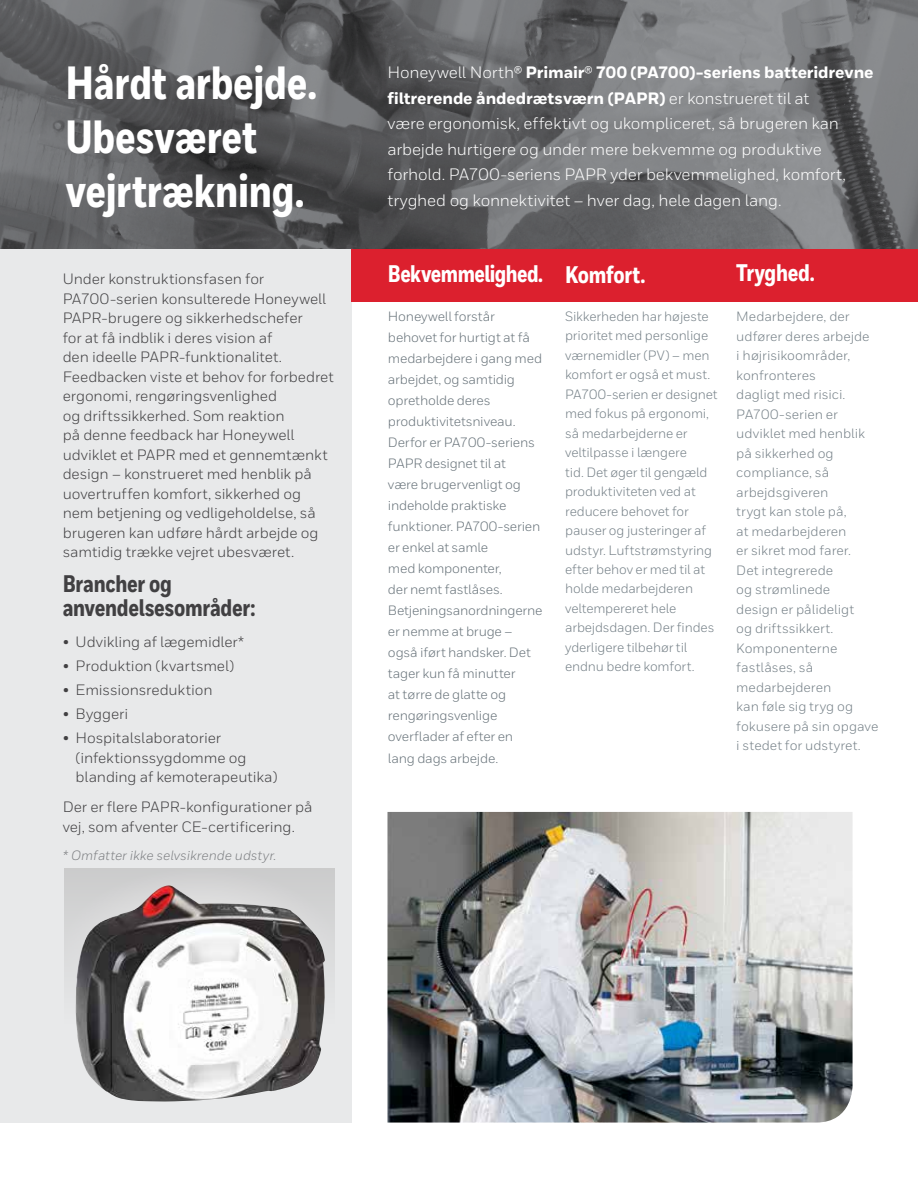
<style>
.page{position:relative;width:918px;height:1188px;background:#fff}
.page>*{position:absolute;margin:0;border:0;box-sizing:border-box;transform-origin:0 0}
.t1{font:800 46.5px/54px "Honeywell Cond";letter-spacing:-.005em;color:#fff}
.t2{font:800 24px "Honeywell Cond";letter-spacing:-.02em;color:#fff}
.t3{font:800 24px/24px "Honeywell Cond";letter-spacing:-.01em;color:#414042}
.t4{font:16.5px/25.5px "Honeywell Sans";letter-spacing:-.01em;color:#fff}
.t5{font:15px/19.5px "Honeywell Sans";letter-spacing:-.005em;color:#414042}
.t6{font:13.5px/19.5px "Honeywell Sans";letter-spacing:-.005em;color:#758087}
.t7{font:13.5px/21px "Honeywell Sans";letter-spacing:-.015em;color:#68737a}
.t8{font:italic 13.5px "Honeywell Sans";color:#7e8083}
.s1{font-weight:800}
</style>
<div class="page">
<div style="left:0;top:215px;width:352px;height:908px;background:#e6e7e8"></div>
<div style="left:65px;top:868px;width:270px;height:155px;background:linear-gradient(to bottom,#cbcccc,#e7e8e9)"></div>
<div style="left:352px;top:249px;width:566px;height:53px;background:#dc202e"></div>
<img style="left:0;top:0;width:918px;height:249px">
<img style="left:387px;top:812px;width:466px;height:311px">
<img style="left:75px;top:885px;width:250px;height:217px">
<h1 class="t1" style="left:65px;top:57px;width:253px">Hårdt arbejde.<br>Ubesværet vejrtrækning.</h1>
<p class="t4" style="left:387px;top:60px;width:488px">Honeywell North<sup>®</sup> <span class="s1">Primair</span><sup>®</sup> <span class="s1">700 (PA700)-seriens batteridrevne filtrerende åndedrætsværn (PAPR)</span> er konstrueret til at<br>være ergonomisk, effektivt og ukompliceret, så brugeren kan arbejde hurtigere og under mere bekvemme og produktive forhold. PA700-seriens PAPR yder bekvemmelighed, komfort, tryghed og konnektivitet – hver dag, hele dagen lang.</p>
<p class="t5" style="left:63px;top:269px;width:273px">Under konstruktionsfasen for PA700-serien konsulterede Honeywell PAPR-brugere og sikkerhedschefer<br>for at få indblik i deres vision af<br>den ideelle PAPR-funktionalitet.<br>Feedbacken viste et behov for forbedret ergonomi, rengøringsvenlighed<br>og driftssikkerhed. Som reaktion<br>på denne feedback har Honeywell udviklet et PAPR med et gennemtænkt design – konstrueret med henblik på uovertruffen komfort, sikkerhed og nem betjening og vedligeholdelse, så brugeren kan udføre hårdt arbejde og samtidig trække vejret ubesværet.</p>
<h2 class="t3" style="left:63px;top:572px;width:194px">Brancher og anvendelsesområder:</h2>
<p class="t5" style="left:63px;top:632px;width:183px">• Udvikling af lægemidler*</p>
<p class="t5" style="left:63px;top:656px;width:173px">• Produktion (kvartsmel)</p>
<p class="t5" style="left:63px;top:680px;width:151px">• Emissionsreduktion</p>
<p class="t5" style="left:63px;top:704px;width:67px">• Byggeri</p>
<p class="t5" style="left:76px;top:728px;width:203px;text-indent:-13px">• Hospitalslaboratorier (infektionssygdomme og blanding af kemoterapeutika)</p>
<p class="t5" style="left:63px;top:797px;width:251px">Der er flere PAPR-konfigurationer på vej, som afventer CE-certificering.</p>
<p class="t8" style="left:63px;top:847px;width:215px">* Omfatter ikke selvsikrende udstyr.</p>
<h2 class="t2" style="left:388px;top:259px;width:157px">Bekvemmelighed.</h2>
<p class="t7" style="left:388px;top:305px;width:156px">Honeywell forstår behovet for hurtigt at få medarbejdere i gang med arbejdet, og samtidig opretholde deres produktivitetsniveau.<br>Derfor er PA700-seriens<br>PAPR designet til at<br>være brugervenligt og indeholde praktiske funktioner. PA700-serien er enkel at samle<br>med komponenter,<br>der nemt fastlåses.<br>Betjeningsanordningerne er nemme at bruge – også iført handsker. Det tager kun få minutter<br>at tørre de glatte og rengøringsvenlige overflader af efter en</p>
<p class="t7" style="left:388px;top:748px;width:112px">lang dags arbejde.</p>
<h2 class="t2" style="left:565px;top:260px;width:82px">Komfort.</h2>
<p class="t6" style="left:565px;top:306px;width:154px">Sikkerheden har højeste prioritet med personlige værnemidler (PV) – men komfort er også et must.<br>PA700-serien er designet med fokus på ergonomi, så medarbejderne er veltilpasse i længere<br>tid. Det øger til gengæld produktiviteten ved at reducere behovet for pauser og justeringer af udstyr. Luftstrømstyring efter behov er med til at holde medarbejderen veltempereret hele arbejdsdagen. Der findes yderligere tilbehør til endnu bedre komfort.</p>
<h2 class="t2" style="left:736px;top:258px;width:80px">Tryghed.</h2>
<p class="t6" style="left:736px;top:307px;width:144px">Medarbejdere, der udfører deres arbejde<br>i højrisikoområder, konfronteres<br>dagligt med risici.<br>PA700-serien er udviklet med henblik på sikkerhed og compliance, så arbejdsgiveren<br>trygt kan stole på,<br>at medarbejderen<br>er sikret mod farer.<br>Det integrerede<br>og strømlinede<br>design er pålideligt<br>og driftssikkert.<br>Komponenterne fastlåses, så medarbejderen<br>kan føle sig tryg og fokusere på sin opgave i stedet for udstyret.</p>
</div>
